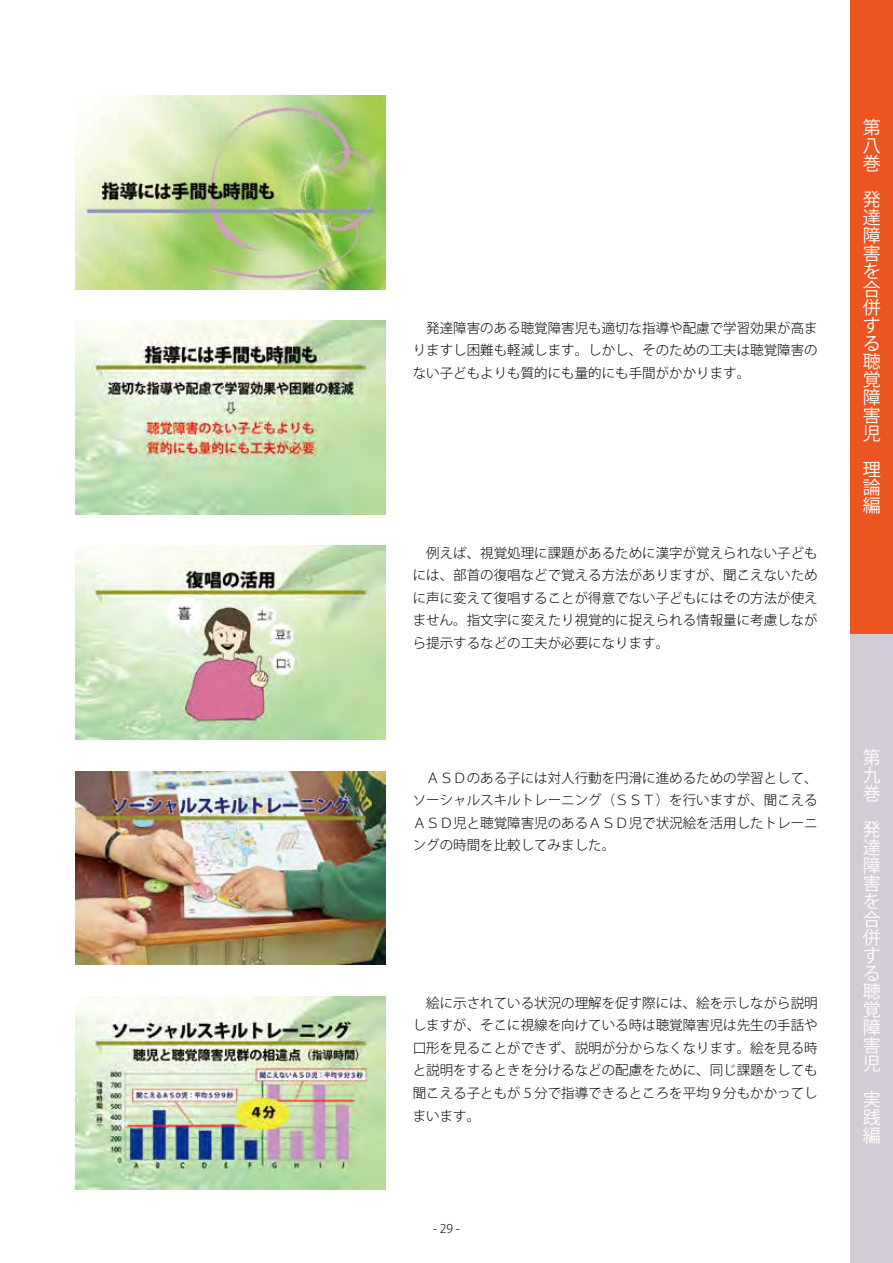
<style>
.page{position:relative;width:893px;height:1263px;background:#fff}
.page>*{position:absolute;margin:0;border:0;box-sizing:border-box;transform-origin:0 0}
.t1{font:18px/18px "Koz Go Pr 6 N";color:#fff;text-align:justify}
.t2{font:300 13.5px/22.5px "Koz Go Pr 6 N";color:#000;text-align:justify}
.t3{font:300 12px "Koz Go Pr 6 N";color:#000}
</style>
<div class="page">
<div style="left:850px;top:629px;width:43px;height:634px;background:#d3ccd6"></div>
<div style="left:850px;top:0;width:43px;height:634px;background:#ea5520"></div>
<img style="left:75px;top:96px;width:311px;height:193px">
<img style="left:75px;top:321px;width:311px;height:193px">
<img style="left:75px;top:546px;width:311px;height:193px">
<img style="left:75px;top:771px;width:311px;height:193px">
<img style="left:75px;top:996px;width:311px;height:193px">
<p class="t2" style="left:413px;top:317px;width:407px">　発達障害のある聴覚障害児も適切な指導や配慮で学習効果が高まりますし困難も軽減します。しかし、そのための工夫は聴覚障害のない子どもよりも質的にも量的にも手間がかかります。</p>
<p class="t2" style="left:413px;top:542px;width:407px">　例えば、視覚処理に課題があるために漢字が覚えられない子どもには、部首の復唱などで覚える方法がありますが、聞こえないために声に変えて復唱することが得意でない子どもにはその方法が使えません。指文字に変えたり視覚的に捉えられる情報量に考慮しながら提示するなどの工夫が必要になります。</p>
<p class="t2" style="left:413px;top:767px;width:407px">　ＡＳＤのある子には対人行動を円滑に進めるための学習として、ソーシャルスキルトレーニング（ＳＳＴ）を行いますが、聞こえるＡＳＤ児と聴覚障害児のあるＡＳＤ児で状況絵を活用したトレーニングの時間を比較してみました。</p>
<p class="t2" style="left:413px;top:992px;width:407px">　絵に示されている状況の理解を促す際には、絵を示しながら説明しますが、そこに視線を向けている時は聴覚障害児は先生の手話や口形を見ることができず、説明が分からなくなります。絵を見る時と説明をするときを分けるなどの配慮をために、同じ課題をしても聞こえる子ともが５分で指導できるところを平均９分もかかってしまいます。</p>
<p class="t3" style="left:433px;top:1221px;width:28px">- 29 -</p>
<h1 class="t1" style="left:863px;top:118px;width:19px">第八巻</h1>
<h1 class="t1" style="left:863px;top:190px;width:19px">発達障害を合併する聴覚障害児</h1>
<h1 class="t1" style="left:863px;top:460px;width:19px">理論編</h1>
<h1 class="t1" style="left:863px;top:748px;width:19px">第九巻</h1>
<h1 class="t1" style="left:863px;top:820px;width:19px">発達障害を合併する聴覚障害児</h1>
<h1 class="t1" style="left:863px;top:1090px;width:19px">実践編</h1>
</div>
